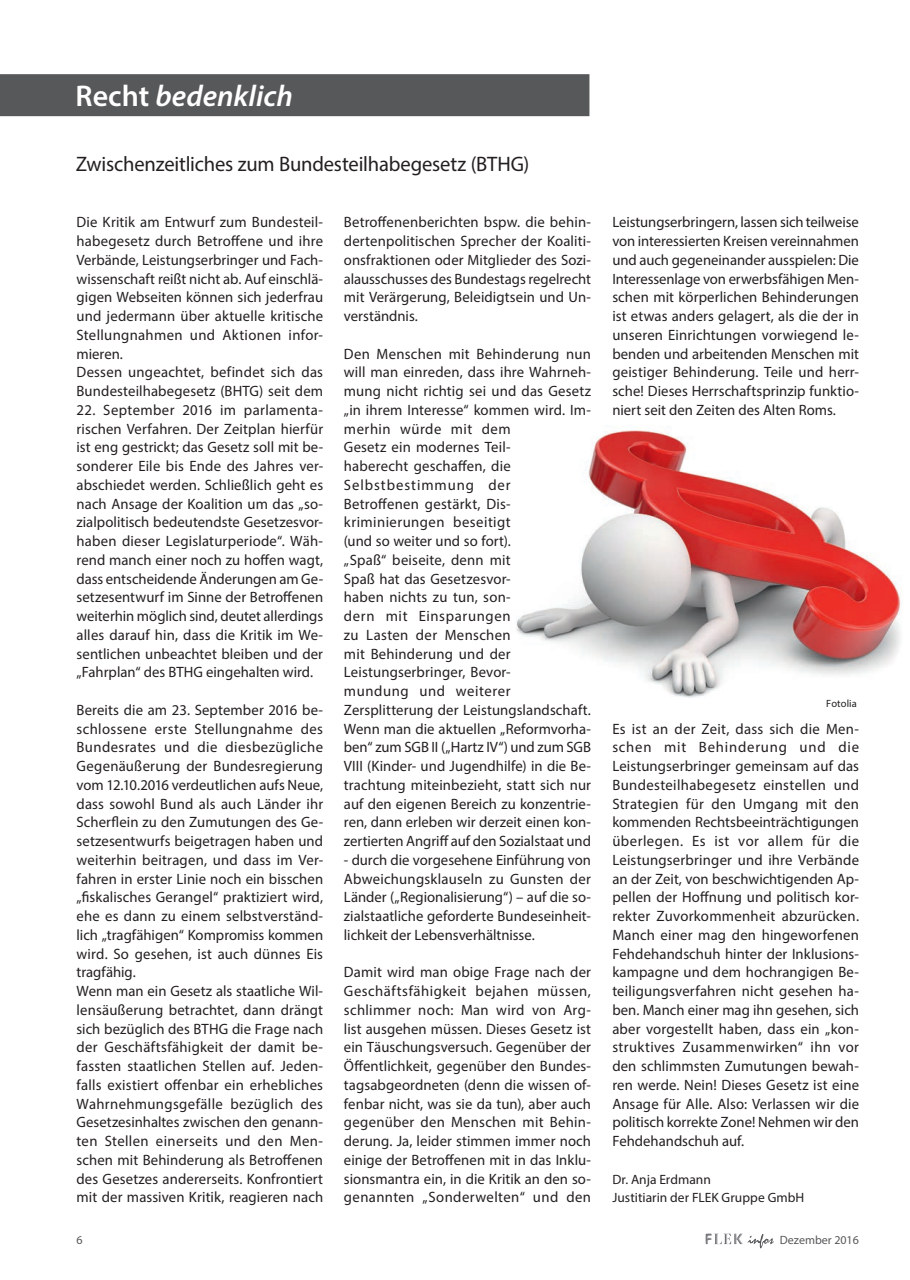
<style>
.page{position:relative;width:910px;height:1280px;background:#fff}
.page>*{position:absolute;margin:0;border:0;box-sizing:border-box;transform-origin:0 0}
.t1{font:italic 600 30px "Myriad Pro";color:#fff}
.t2{font:21px "Myriad Pro";letter-spacing:-.01em;color:#231f20}
.t3{font:15px/18.8px "Myriad Pro";letter-spacing:.01em;color:#231f20;text-align:justify}
.t4{font:13.5px/18.8px "Myriad Pro";color:#231f20}
.t5{font:12px "Myriad Pro";color:#57585a}
.t6{font:10.5px "Myriad Pro";letter-spacing:.01em;color:#231f20}
.s1{font-style:normal}
</style>
<div class="page">
<svg style="left:724px;top:1233px;width:7px;height:11px"></svg>
<svg style="left:747px;top:1234px;width:27px;height:14px"></svg>
<img style="left:516px;top:430px;width:385px;height:268px">
<div style="left:0;top:74px;width:589px;height:42px;background:#57585a"></div>
<h1 class="t1" style="left:76px;top:76px;width:219px"><span class="s1">Recht</span> bedenklich</h1>
<h2 class="t2" style="left:76px;top:151px;width:455px">Zwischenzeitliches zum Bundesteilhabegesetz (BTHG)</h2>
<p class="t3" style="left:77px;top:213px;width:248px;text-align:left">Die Kritik am Entwurf zum Bundesteil&shy;habegesetz durch Betroffene und ihre Verbände, Leistungserbringer und Fach&shy;wissenschaft reißt nicht ab. Auf einschlä&shy;gigen Webseiten können sich jederfrau und jedermann über aktuelle kritische Stellungnahmen und Aktionen infor&shy;mieren.<br>Dessen ungeachtet, befindet sich das Bundesteilhabegesetz (BHTG) seit dem</p>
<p class="t3" style="left:77px;top:400px;width:248px">22. September 2016 im parlamenta&shy;rischen Verfahren. Der Zeitplan hierfür ist eng gestrickt; das Gesetz soll mit be&shy;sonderer Eile bis Ende des Jahres ver&shy;abschiedet werden. Schließlich geht es nach Ansage der Koalition um das „so&shy;zialpolitisch bedeutendste Gesetzesvor&shy;haben dieser Legislaturperiode“. Wäh&shy;rend manch einer noch zu hoffen wagt, dass entscheidende Änderungen am Ge&shy;setzesentwurf im Sinne der Betroffenen weiterhin möglich sind, deutet allerdings alles darauf hin, dass die Kritik im We&shy;sentlichen unbeachtet bleiben und der „Fahrplan“ des BTHG eingehalten wird.</p>
<p class="t3" style="left:77px;top:700px;width:248px;text-align:left">Bereits die am 23. September 2016 be&shy;schlossene erste Stellungnahme des Bundesrates und die diesbezügliche Gegenäußerung der Bundesregierung vom 12.10.2016 verdeutlichen aufs Neue, dass sowohl Bund als auch Länder ihr Scherflein zu den Zumutungen des Ge&shy;setzesentwurfs beigetragen haben und weiterhin beitragen, und dass im Ver&shy;fahren in erster Linie noch ein bisschen „fiskalisches Gerangel“ praktiziert wird, ehe es dann zu einem selbstverständ&shy;lich „tragfähigen“ Kompromiss kommen wird. So gesehen, ist auch dünnes Eis tragfähig.<br>Wenn man ein Gesetz als staatliche Wil&shy;lensäußerung betrachtet, dann drängt sich bezüglich des BTHG die Frage nach der Geschäftsfähigkeit der damit be&shy;fassten staatlichen Stellen auf. Jeden&shy;falls existiert offenbar ein erhebliches Wahrnehmungsgefälle bezüglich des Gesetzesinhaltes zwischen den genann&shy;ten Stellen einerseits und den Men&shy;schen mit Behinderung als Betroffenen des Gesetzes andererseits. Konfrontiert mit der massiven Kritik, reagieren nach</p>
<p class="t3" style="left:344px;top:213px;width:249px">Betroffenenberichten bspw. die behin&shy;dertenpolitischen Sprecher der Koaliti&shy;onsfraktionen oder Mitglieder des Sozi&shy;alausschusses des Bundestags regelrecht mit Verärgerung, Beleidigtsein und Un&shy;verständnis.</p>
<p class="t3" style="left:344px;top:344px;width:249px;text-align:left">Den Menschen mit Behinderung nun will man einreden, dass ihre Wahrneh&shy;mung nicht richtig sei und das Gesetz „in ihrem Interesse“ kommen wird. Im&shy;merhin würde mit dem<br>Gesetz ein modernes Teil-<br>haberecht geschaffen, die<br>Selbstbestimmung der<br>Betroffenen gestärkt, Dis&shy;kriminierungen beseitigt<br>(und so weiter und so fort).<br>„Spaß“ beiseite, denn mit<br>Spaß hat das Gesetzesvor-<br>haben nichts zu tun, son-<br>dern mit Einsparungen<br>zu Lasten der Menschen<br>mit Behinderung und der<br>Leistungserbringer, Bevor-<br>mundung und weiterer<br>Zersplitterung der Leistungslandschaft.<br>Wenn man die aktuellen „Reformvorha&shy;ben“ zum SGB II („Hartz IV“) und zum SGB<br>VIII (Kinder- und Jugendhilfe) in die Be&shy;trachtung miteinbezieht, statt sich nur auf den eigenen Bereich zu konzentrie&shy;ren, dann erleben wir derzeit einen kon&shy;zertierten Angriff auf den Sozialstaat und</p>
<p class="t3" style="left:344px;top:850px;width:249px">- durch die vorgesehene Einführung von Abweichungsklauseln zu Gunsten der Länder („Regionalisierung“) – auf die so&shy;zialstaatliche geforderte Bundeseinheit&shy;lichkeit der Lebensverhältnisse.</p>
<p class="t3" style="left:344px;top:963px;width:249px">Damit wird man obige Frage nach der Geschäftsfähigkeit bejahen müssen, schlimmer noch: Man wird von Arg&shy;list ausgehen müssen. Dieses Gesetz ist ein Täuschungsversuch. Gegenüber der Öffentlichkeit, gegenüber den Bundes&shy;tagsabgeordneten (denn die wissen of&shy;fenbar nicht, was sie da tun), aber auch gegenüber den Menschen mit Behin&shy;derung. Ja, leider stimmen immer noch einige der Betroffenen mit in das Inklu&shy;sionsmantra ein, in die Kritik an den so&shy;genannten „Sonderwelten“ und den</p>
<p class="t3" style="left:612px;top:213px;width:248px">Leistungserbringern, lassen sich teilweise von interessierten Kreisen vereinnahmen und auch gegeneinander ausspielen: Die Interessenlage von erwerbsfähigen Men&shy;schen mit körperlichen Behinderungen ist etwas anders gelagert, als die der in unseren Einrichtungen vorwiegend le&shy;benden und arbeitenden Menschen mit geistiger Behinderung. Teile und herr&shy;sche! Dieses Herrschaftsprinzip funktio&shy;niert seit den Zeiten des Alten Roms.</p>
<p class="t6" style="left:826px;top:697px;width:32px">Fotolia</p>
<p class="t3" style="left:612px;top:719px;width:248px">Es ist an der Zeit, dass sich die Men&shy;schen mit Behinderung und die Leistungserbringer gemeinsam auf das Bundesteilhabegesetz einstellen und Strategien für den Umgang mit den kommenden Rechtsbeeinträchtigungen überlegen. Es ist vor allem für die Leistungserbringer und ihre Verbände an der Zeit, von beschwichtigenden Ap&shy;pellen der Hoffnung und politisch kor&shy;rekter Zuvorkommenheit abzurücken.<br>Manch einer mag den hingeworfenen Fehdehandschuh hinter der Inklusions&shy;kampagne und dem hochrangigen Be&shy;teiligungsverfahren nicht gesehen ha&shy;ben. Manch einer mag ihn gesehen, sich aber vorgestellt haben, dass ein „kon&shy;struktives Zusammenwirken“ ihn vor den schlimmsten Zumutungen bewah&shy;ren werde. Nein! Dieses Gesetz ist eine Ansage für Alle. Also: Verlassen wir die politisch korrekte Zone! Nehmen wir den Fehdehandschuh auf.</p>
<p class="t4" style="left:612px;top:1169px;width:194px">Dr. Anja Erdmann<br>Justitiarin der FLEK Gruppe GmbH</p>
<p class="t5" style="left:77px;top:1233px;width:8px">6</p>
<p class="t5" style="left:780px;top:1233px;width:81px">Dezember 2016</p>
</div>
